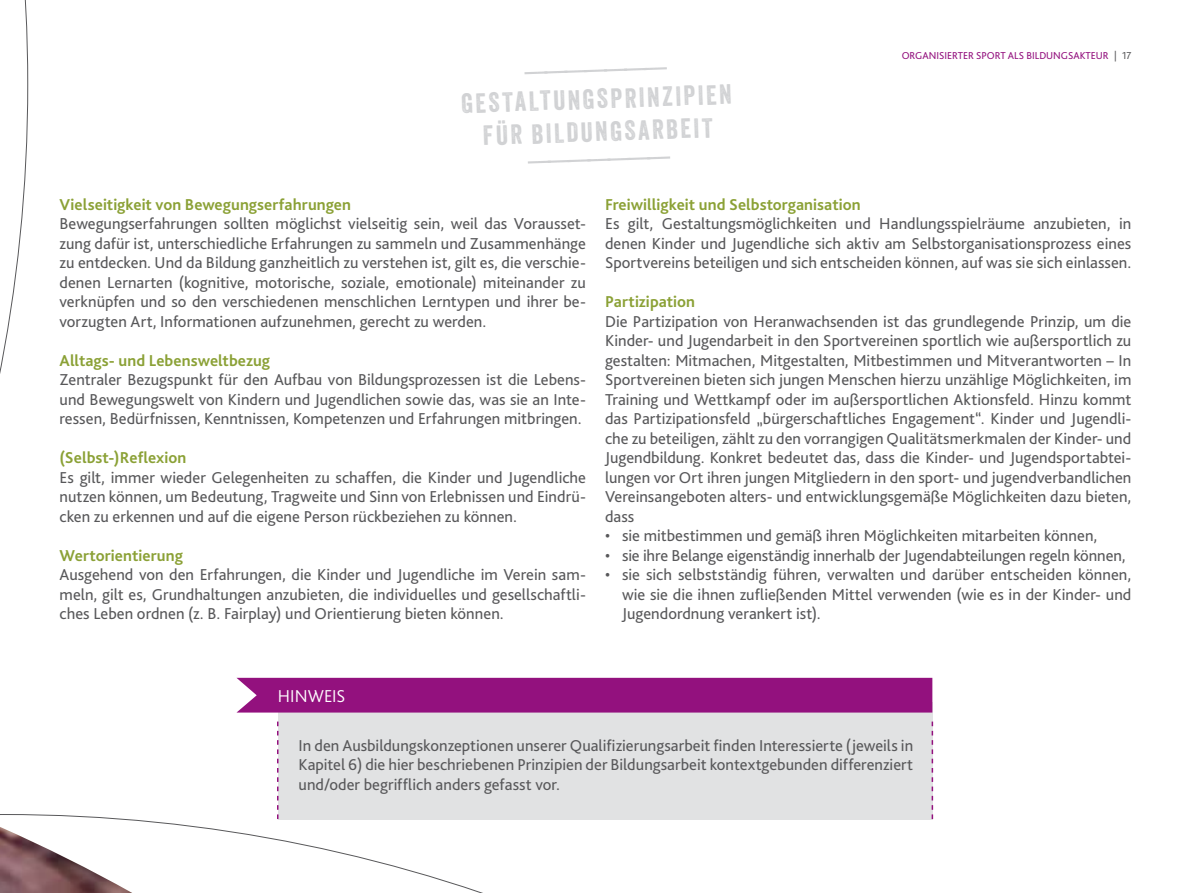
<style>
.page{position:relative;width:1191px;height:893px;background:#fff}
.page>*{position:absolute;margin:0;border:0;box-sizing:border-box;transform-origin:0 0}
.t1{font:27px/32.8px "Veneer";color:#d1d2d4;text-align:center}
.t2{font:300 18px "Bliss Pro";letter-spacing:.005em;color:#fff}
.t3{font:16.5px/19.5px "Bliss Pro";color:#58585a;text-align:justify}
.t4{font:700 16.5px "Bliss Pro";letter-spacing:.005em;color:#8ba136}
.t5{font:10.5px "Bliss Pro";color:#93117e}
.s1{color:#58585a}
</style>
<div class="page">
<svg style="left:542px;top:814px;width:392px;height:6px"></svg>
<svg style="left:369px;top:819px;width:173px;height:74px"></svg>
<svg style="left:132px;top:721px;width:237px;height:140px"></svg>
<svg style="left:0;top:0;width:132px;height:893px"></svg>
<div style="left:278px;top:702px;width:654px;height:117px;background:#e1e2e3"></div>
<div style="left:236px;top:678px;width:696px;height:35px;background:#93117e"></div>
<svg style="left:277px;top:722px;width:1px;height:97px"></svg>
<svg style="left:931px;top:722px;width:2px;height:97px"></svg>
<svg style="left:528px;top:156px;width:142px;height:8px"></svg>
<svg style="left:524px;top:67px;width:143px;height:7px"></svg>
<h1 class="t1" style="left:461px;top:87px;width:272px;rotate:-2deg">GESTALTUNGSPRINZIPIEN<br>FÜR BILDUNGSARBEIT</h1>
<p class="t5" style="left:901px;top:49px;width:231px">ORGANISIERTER SPORT ALS BILDUNGSAKTEUR <span class="s1">| 17</span></p>
<p class="t4" style="left:60px;top:194px;width:293px">Vielseitigkeit von Bewegungserfahrungen</p>
<p class="t3" style="left:60px;top:214px;width:528px">Bewegungserfahrungen sollten möglichst vielseitig sein, weil das Vorausset&shy;zung dafür ist, unterschiedliche Erfahrungen zu sammeln und Zusammenhänge zu entdecken. Und da Bildung ganzheitlich zu verstehen ist, gilt es, die verschie&shy;denen Lernarten (kognitive, motorische, soziale, emotionale) miteinander zu verknüpfen und so den verschiedenen menschlichen Lerntypen und ihrer be&shy;vorzugten Art, Informationen aufzunehmen, gerecht zu werden.</p>
<p class="t4" style="left:60px;top:350px;width:212px">Alltags- und Lebensweltbezug</p>
<p class="t3" style="left:60px;top:370px;width:528px">Zentraler Bezugspunkt für den Aufbau von Bildungsprozessen ist die Lebens&shy;und Bewegungswelt von Kindern und Jugendlichen sowie das, was sie an Inte&shy;ressen, Bedürfnissen, Kenntnissen, Kompetenzen und Erfahrungen mitbringen.</p>
<p class="t4" style="left:60px;top:447px;width:128px">(Selbst-)Reflexion</p>
<p class="t3" style="left:60px;top:467px;width:528px">Es gilt, immer wieder Gelegenheiten zu schaffen, die Kinder und Jugendliche nutzen können, um Bedeutung, Tragweite und Sinn von Erlebnissen und Eindrü&shy;cken zu erkennen und auf die eigene Person rückbeziehen zu können.</p>
<p class="t4" style="left:60px;top:545px;width:125px">Wertorientierung</p>
<p class="t3" style="left:60px;top:565px;width:528px">Ausgehend von den Erfahrungen, die Kinder und Jugendliche im Verein sam&shy;meln, gilt es, Grundhaltungen anzubieten, die individuelles und gesellschaftli&shy;ches Leben ordnen (z. B. Fairplay) und Orientierung bieten können.</p>
<p class="t4" style="left:605px;top:194px;width:257px">Freiwilligkeit und Selbstorganisation</p>
<p class="t3" style="left:605px;top:214px;width:528px">Es gilt, Gestaltungsmöglichkeiten und Handlungsspielräume anzubieten, in denen Kinder und Jugendliche sich aktiv am Selbstorganisationsprozess eines Sportvereins beteiligen und sich entscheiden können, auf was sie sich einlassen.</p>
<p class="t4" style="left:605px;top:291px;width:92px">Partizipation</p>
<p class="t3" style="left:605px;top:311px;width:528px">Die Partizipation von Heranwachsenden ist das grundlegende Prinzip, um die Kinder- und Jugendarbeit in den Sportvereinen sportlich wie außersportlich zu gestalten: Mitmachen, Mitgestalten, Mitbestimmen und Mitverantworten – In Sportvereinen bieten sich jungen Menschen hierzu unzählige Möglichkeiten, im Training und Wettkampf oder im außersportlichen Aktionsfeld. Hinzu kommt das Partizipationsfeld „bürgerschaftliches Engagement“. Kinder und Jugendli&shy;che zu beteiligen, zählt zu den vorrangigen Qualitätsmerkmalen der Kinder- und Jugendbildung. Konkret bedeutet das, dass die Kinder- und Jugendsportabtei&shy;lungen vor Ort ihren jungen Mitgliedern in den sport- und jugendverbandlichen Vereinsangeboten alters- und entwicklungsgemäße Möglichkeiten dazu bieten, dass</p>
<p class="t3" style="left:605px;top:526px;width:494px">• sie mitbestimmen und gemäß ihren Möglichkeiten mitarbeiten können,</p>
<p class="t3" style="left:605px;top:545px;width:522px">• sie ihre Belange eigenständig innerhalb der Jugendabteilungen regeln können,</p>
<p class="t3" style="left:622px;top:565px;width:511px;text-indent:-17px">• sie sich selbstständig führen, verwalten und darüber entscheiden können, wie sie die ihnen zufließenden Mittel verwenden (wie es in der Kinder- und Jugendordnung verankert ist).</p>
<p class="t2" style="left:278px;top:685px;width:69px">HINWEIS</p>
<p class="t3" style="left:298px;top:736px;width:616px">In den Ausbildungskonzeptionen unserer Qualifizierungsarbeit finden Interessierte (jeweils in Kapitel 6) die hier beschriebenen Prinzipien der Bildungsarbeit kontextgebunden differenziert und/oder begrifflich anders gefasst vor.</p>
</div>
